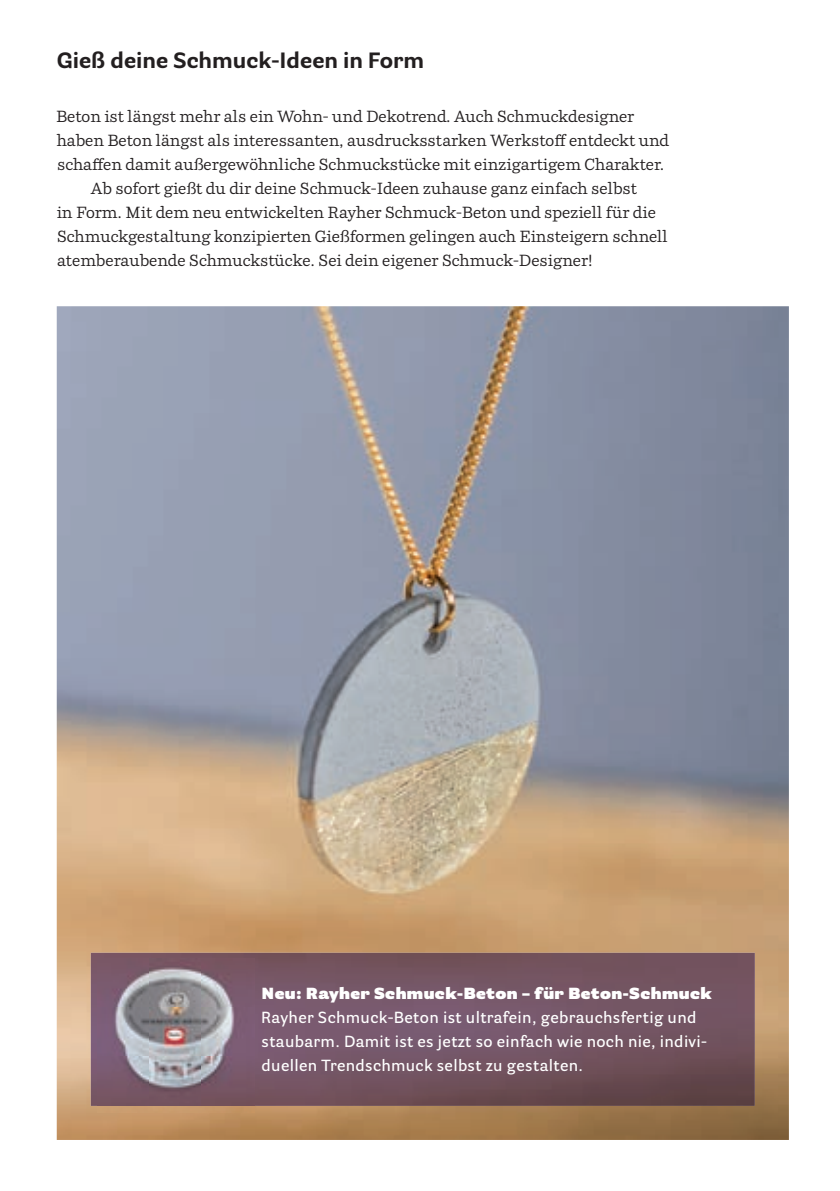
<style>
.page{position:relative;width:840px;height:1191px;background:#fff}
.page>*{position:absolute;margin:0;border:0;box-sizing:border-box;transform-origin:0 0}
.t1{font:700 22px "Parry Grotesque Pro";color:#231f20}
.t2{font:16px "Parry Pro";color:#231f20}
.t3{font:600 16px/24px "Parry Grotesque Pro";letter-spacing:.02em;color:#fff}
.t4{font:900 16px "Parry Grotesque Pro";letter-spacing:.025em;color:#fff}
</style>
<div class="page">
<img style="left:57px;top:306px;width:731px;height:834px">
<img style="left:91px;top:952px;width:663px;height:154px">
<img style="left:97px;top:958px;width:157px;height:154px">
<h1 class="t1" style="left:57px;top:45px;width:368px">Gieß deine Schmuck-Ideen in Form</h1>
<p class="t2" style="left:56px;top:105px;width:579px">Beton ist längst mehr als ein Wohn- und Dekotrend. Auch Schmuckdesigner</p>
<p class="t2" style="left:57px;top:129px;width:613px">haben Beton längst als interessanten, ausdrucksstarken Werkstoff entdeckt und</p>
<p class="t2" style="left:57px;top:153px;width:608px">schaffen damit außergewöhnliche Schmuckstücke mit einzigartigem Charakter.</p>
<p class="t2" style="left:91px;top:177px;width:547px">Ab sofort gießt du dir deine Schmuck-Ideen zuhause ganz einfach selbst</p>
<p class="t2" style="left:57px;top:201px;width:600px">in Form. Mit dem neu entwickelten Rayher Schmuck-Beton und speziell für die</p>
<p class="t2" style="left:57px;top:225px;width:612px">Schmuckgestaltung konzipierten Gießformen gelingen auch Einsteigern schnell</p>
<p class="t2" style="left:57px;top:249px;width:536px">atemberaubende Schmuckstücke. Sei dein eigener Schmuck-Designer!</p>
<p class="t4" style="left:261px;top:981px;width:451px">Neu: Rayher Schmuck-Beton – für Beton-Schmuck</p>
<p class="t3" style="left:261px;top:1005px;width:447px">Rayher Schmuck-Beton ist ultrafein, gebrauchsfertig und staubarm. Damit ist es jetzt so einfach wie noch nie, indivi&shy;duellen Trendschmuck selbst zu gestalten.</p>
</div>
